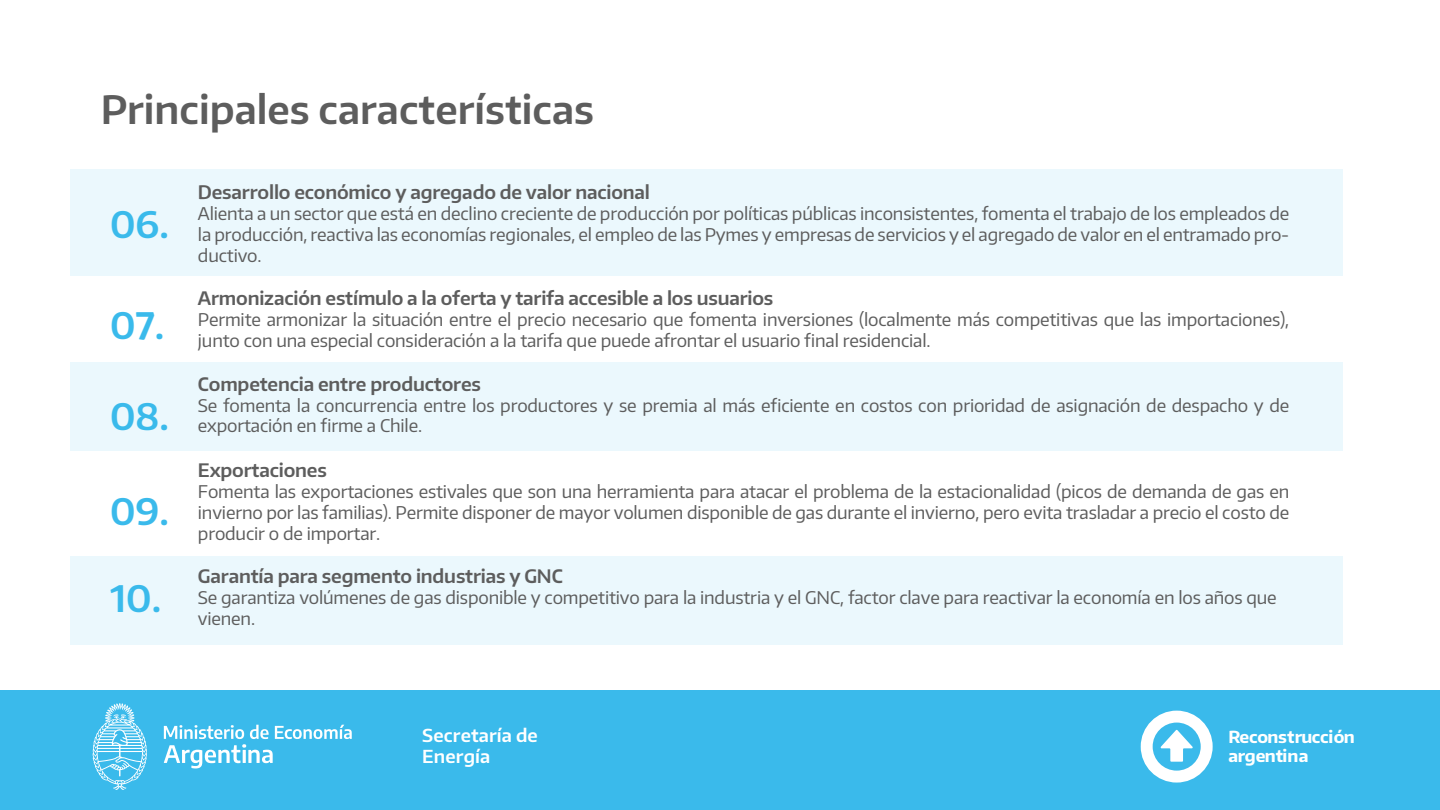
<style>
.page{position:relative;width:1440px;height:810px;background:#fff}
.page>*{position:absolute;margin:0;border:0;box-sizing:border-box;transform-origin:0 0}
.t1{font:600 39px "Encode Sans";color:#5d5d5d}
.t2{font:600 36.45px "Encode Sans";color:#3abaeb}
.t3{font:600 18.6px "Encode Sans";letter-spacing:-.01em;color:#5d5d5d}
.t4{font:600 17.85px/21.5px "Encode Sans";letter-spacing:.005em;color:#fff}
.t5{font:17.4px/21px "Encode Sans";letter-spacing:-.01em;color:#5d5d5d}
.t6{font:700 16.65px/19px "Encode Sans";letter-spacing:-.015em;color:#fff}
</style>
<div class="page">
<div style="left:0;top:690px;width:1440px;height:120px;background:#3abaeb"></div>
<svg style="left:93px;top:703px;width:54px;height:87px"></svg>
<svg style="left:164px;top:725px;width:188px;height:43px"></svg>
<svg style="left:1141px;top:711px;width:72px;height:72px"></svg>
<div style="left:71px;top:169px;width:1272px;height:107px;background:#ebf8fd"></div>
<div style="left:71px;top:362px;width:1272px;height:89px;background:#ebf8fd"></div>
<div style="left:71px;top:556px;width:1272px;height:89px;background:#ebf8fd"></div>
<h1 class="t1" style="left:101px;top:84px;width:495px">Principales características</h1>
<h2 class="t2" style="left:110px;top:201px;width:60px">06.</h2>
<h2 class="t2" style="left:110px;top:301px;width:56px">07.</h2>
<h2 class="t2" style="left:110px;top:392px;width:60px">08.</h2>
<h2 class="t2" style="left:110px;top:487px;width:60px">09.</h2>
<h2 class="t2" style="left:110px;top:574px;width:53px">10.</h2>
<p class="t3" style="left:198px;top:180px;width:454px">Desarrollo económico y agregado de valor nacional</p>
<p class="t5" style="left:198px;top:203px;width:1093px;text-align:justify">Alienta a un sector que está en declino creciente de producción por políticas públicas inconsistentes, fomenta el trabajo de los empleados de la producción, reactiva las economías regionales, el empleo de las Pymes y empresas de servicios y el agregado de valor en el entramado pro&shy;ductivo.</p>
<p class="t3" style="left:198px;top:286px;width:577px">Armonización estímulo a la oferta y tarifa accesible a los usuarios</p>
<p class="t5" style="left:198px;top:309px;width:1093px">Permite armonizar la situación entre el precio necesario que fomenta inversiones (localmente más competitivas que las importaciones), junto con una especial consideración a la tarifa que puede afrontar el usuario final residencial.</p>
<p class="t3" style="left:198px;top:371px;width:285px">Competencia entre productores</p>
<p class="t5" style="left:198px;top:394px;width:1093px">Se fomenta la concurrencia entre los productores y se premia al más eficiente en costos con prioridad de asignación de despacho y de exportación en firme a Chile.</p>
<p class="t3" style="left:198px;top:458px;width:130px">Exportaciones</p>
<p class="t5" style="left:198px;top:480px;width:1093px;text-align:justify">Fomenta las exportaciones estivales que son una herramienta para atacar el problema de la estacionalidad (picos de demanda de gas en invierno por las familias). Permite disponer de mayor volumen disponible de gas durante el invierno, pero evita trasladar a precio el costo de producir o de importar.</p>
<p class="t3" style="left:198px;top:564px;width:366px">Garantía para segmento industrias y GNC</p>
<p class="t5" style="left:198px;top:586px;width:1080px">Se garantiza volúmenes de gas disponible y competitivo para la industria y el GNC, factor clave para reactivar la economía en los años que vienen.</p>
<p class="t4" style="left:422px;top:724px;width:117px">Secretaría de<br>Energía</p>
<p class="t6" style="left:1228px;top:726px;width:128px">Reconstrucción argentina</p>
</div>
